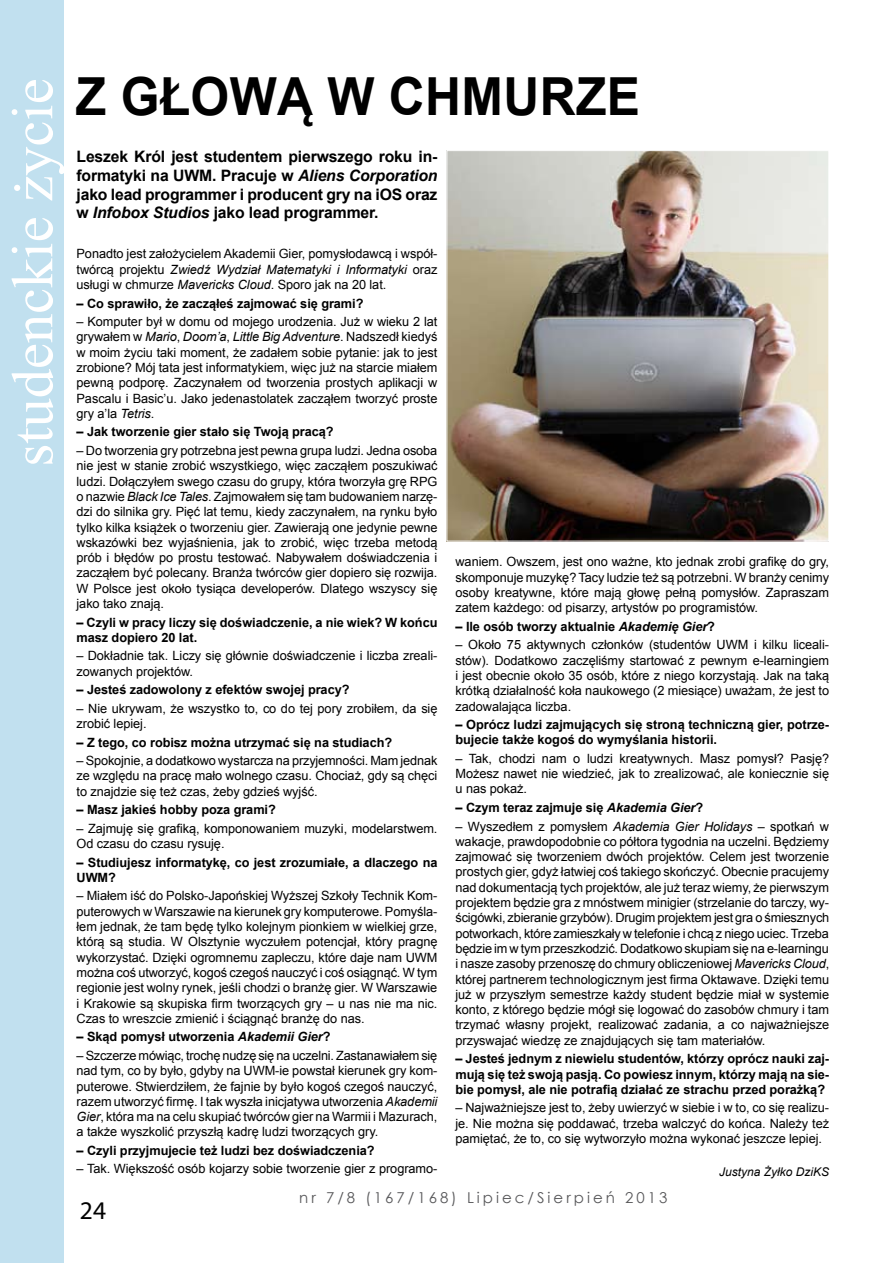
<style>
.page{position:relative;width:893px;height:1263px;background:#fff}
.page>*{position:absolute;margin:0;border:0;box-sizing:border-box;transform-origin:0 0}
.t1{font:58.5px "Times New Roman";color:#fff}
.t2{font:700 52.5px "Arial";color:#000;scale:.95 1}
.t3{font:25.5px "Myriad Pro";color:#000}
.t4{font:700 15.75px/18.9px "Arial";letter-spacing:-.01em;color:#000;text-align:justify}
.t5{font:15px "Century Gothic";letter-spacing:.2em;color:#58585a}
.t6{font:12.75px/15.3px "Arial";letter-spacing:-.005em;color:#000;text-align:justify}
.t7{font:700 12.75px/15.3px "Arial";letter-spacing:-.005em;color:#000}
.t8{font:italic 12px "Arial";color:#000}
.s1{font-style:italic}
</style>
<div class="page">
<div style="left:0;top:0;width:63px;height:1263px;background:#c1e0ef"></div>
<img style="left:448px;top:152px;width:379px;height:387px">
<div style="left:446px;top:150px;width:383px;height:391px;border:1px solid #fff"></div>
<h1 class="t1" style="left:-7px;top:467px;width:390px;rotate:-90deg">studenckie życie</h1>
<h2 class="t2" style="left:76px;top:62px;width:369px">Z głową w chmu</h2>
<h2 class="t2" style="left:540px;top:62px;width:72px">rze</h2>
<p class="t4" style="left:77px;top:147px;width:362px">Leszek Król jest studentem pierwszego roku in&shy;formatyki na UWM. Pracuje w <span class="s1">Aliens Corporation </span>jako lead programmer i producent gry na iOS oraz w <span class="s1">Infobox Studios</span> jako lead programmer.</p>
<p class="t6" style="left:77px;top:246px;width:362px">Ponadto jest założycielem Akademii Gier, pomysłodawcą i współ&shy;twórcą projektu <span class="s1">Zwiedź Wydział Matematyki i Informatyki</span> oraz usługi w chmurze <span class="s1">Mavericks Cloud</span>. Sporo jak na 20 lat.</p>
<p class="t7" style="left:77px;top:296px;width:288px">– Co sprawiło, że zacząłeś zajmować się grami?</p>
<p class="t6" style="left:77px;top:314px;width:362px">– Komputer był w domu od mojego urodzenia. Już w wieku 2 lat grywałem w <span class="s1">Mario</span>, <span class="s1">Doom’a</span>, <span class="s1">Little Big Adventure</span>. Nadszedł kiedyś w moim życiu taki moment, że zadałem sobie pytanie: jak to jest zrobione? Mój tata jest informatykiem, więc już na starcie miałem pewną podporę. Zaczynałem od tworzenia prostych aplikacji w Pascalu i Basic’u. Jako jedenastolatek zacząłem tworzyć proste gry a’la <span class="s1">Tetris</span>.</p>
<p class="t7" style="left:77px;top:425px;width:259px">– Jak tworzenie gier stało się Twoją pracą?</p>
<p class="t6" style="left:77px;top:443px;width:362px">– Do tworzenia gry potrzebna jest pewna grupa ludzi. Jedna osoba nie jest w stanie zrobić wszystkiego, więc zacząłem poszukiwać ludzi. Dołączyłem swego czasu do grupy, która tworzyła grę RPG o nazwie <span class="s1">Black Ice Tales</span>. Zajmowałem się tam budowaniem narzę&shy;dzi do silnika gry. Pięć lat temu, kiedy zaczynałem, na rynku było tylko kilka książek o tworzeniu gier. Zawierają one jedynie pewne wskazówki bez wyjaśnienia, jak to zrobić, więc trzeba metodą prób i błędów po prostu testować. Nabywałem doświadczenia i zacząłem być polecany. Branża twórców gier dopiero się rozwija.<br>W Polsce jest około tysiąca developerów. Dlatego wszyscy się jako tako znają.</p>
<p class="t7" style="left:77px;top:615px;width:362px">– Czyli w pracy liczy się doświadczenie, a nie wiek? W końcu masz dopiero 20 lat.</p>
<p class="t6" style="left:77px;top:648px;width:362px">– Dokładnie tak. Liczy się głównie doświadczenie i liczba zreali&shy;zowanych projektów.</p>
<p class="t7" style="left:77px;top:682px;width:274px">– Jesteś zadowolony z efektów swojej pracy?</p>
<p class="t6" style="left:77px;top:701px;width:362px">– Nie ukrywam, że wszystko to, co do tej pory zrobiłem, da się zrobić lepiej.</p>
<p class="t7" style="left:77px;top:735px;width:317px">– Z tego, co robisz można utrzymać się na studiach?</p>
<p class="t6" style="left:77px;top:753px;width:362px">– Spokojnie, a dodatkowo wystarcza na przyjemności. Mam jednak ze względu na pracę mało wolnego czasu. Chociaż, gdy są chęci to znajdzie się też czas, żeby gdzieś wyjść.</p>
<p class="t7" style="left:77px;top:802px;width:201px">– Masz jakieś hobby poza grami?</p>
<p class="t6" style="left:77px;top:821px;width:362px">– Zajmuję się grafiką, komponowaniem muzyki, modelarstwem.<br>Od czasu do czasu rysuję.</p>
<p class="t7" style="left:77px;top:855px;width:362px">– Studiujesz informatykę, co jest zrozumiałe, a dlaczego na<br>UWM?</p>
<p class="t6" style="left:77px;top:888px;width:362px">– Miałem iść do Polsko-Japońskiej Wyższej Szkoły Technik Kom&shy;puterowych w Warszawie na kierunek gry komputerowe. Pomyśla&shy;łem jednak, że tam będę tylko kolejnym pionkiem w wielkiej grze, którą są studia. W Olsztynie wyczułem potencjał, który pragnę wykorzystać. Dzięki ogromnemu zapleczu, które daje nam UWM można coś utworzyć, kogoś czegoś nauczyć i coś osiągnąć. W tym regionie jest wolny rynek, jeśli chodzi o branżę gier. W Warszawie i Krakowie są skupiska firm tworzących gry – u nas nie ma nic.<br>Czas to wreszcie zmienić i ściągnąć branżę do nas.</p>
<p class="t7" style="left:77px;top:1029px;width:256px">– Skąd pomysł utworzenia <span class="s1">Akademii Gier</span>?</p>
<p class="t6" style="left:77px;top:1048px;width:362px">– Szczerze mówiąc, trochę nudzę się na uczelni. Zastanawiałem się nad tym, co by było, gdyby na UWM-ie powstał kierunek gry kom&shy;puterowe. Stwierdziłem, że fajnie by było kogoś czegoś nauczyć, razem utworzyć firmę. I tak wyszła inicjatywa utworzenia <span class="s1">Akademii Gier</span>, która ma na celu skupiać twórców gier na Warmii i Mazurach, a także wyszkolić przyszłą kadrę ludzi tworzących gry.</p>
<p class="t7" style="left:77px;top:1143px;width:300px">– Czyli przyjmujecie też ludzi bez doświadczenia?</p>
<p class="t6" style="left:77px;top:1161px;width:362px">– Tak. Większość osób kojarzy sobie tworzenie gier z programo-</p>
<p class="t6" style="left:455px;top:554px;width:375px">waniem. Owszem, jest ono ważne, kto jednak zrobi grafikę do gry, skomponuje muzykę? Tacy ludzie też są potrzebni. W branży cenimy osoby kreatywne, które mają głowę pełną pomysłów. Zapraszam zatem każdego: od pisarzy, artystów po programistów.</p>
<p class="t7" style="left:455px;top:619px;width:261px">– Ile osób tworzy aktualnie <span class="s1">Akademię Gier</span>?</p>
<p class="t6" style="left:455px;top:637px;width:375px">– Około 75 aktywnych członków (studentów UWM i kilku liceali&shy;stów). Dodatkowo zaczęliśmy startować z pewnym e-learningiem i jest obecnie około 35 osób, które z niego korzystają. Jak na taką krótką działalność koła naukowego (2 miesiące) uważam, że jest to zadowalająca liczba.</p>
<p class="t7" style="left:455px;top:717px;width:375px">– Oprócz ludzi zajmujących się stroną techniczną gier, potrze&shy;bujecie także kogoś do wymyślania historii.</p>
<p class="t6" style="left:455px;top:751px;width:375px">– Tak, chodzi nam o ludzi kreatywnych. Masz pomysł? Pasję?<br>Możesz nawet nie wiedzieć, jak to zrealizować, ale koniecznie się u nas pokaż.</p>
<p class="t7" style="left:455px;top:800px;width:249px">– Czym teraz zajmuje się <span class="s1">Akademia Gier</span>?</p>
<p class="t6" style="left:455px;top:818px;width:375px">– Wyszedłem z pomysłem <span class="s1">Akademia Gier Holidays</span> – spotkań w wakacje, prawdopodobnie co półtora tygodnia na uczelni. Będziemy zajmować się tworzeniem dwóch projektów. Celem jest tworzenie prostych gier, gdyż łatwiej coś takiego skończyć. Obecnie pracujemy nad dokumentacją tych projektów, ale już teraz wiemy, że pierwszym projektem będzie gra z mnóstwem minigier (strzelanie do tarczy, wy&shy;ścigówki, zbieranie grzybów). Drugim projektem jest gra o śmiesznych potworkach, które zamieszkały w telefonie i chcą z niego uciec. Trzeba będzie im w tym przeszkodzić. Dodatkowo skupiam się na e-learningu i nasze zasoby przenoszę do chmury obliczeniowej <span class="s1">Mavericks Cloud</span>, której partnerem technologicznym jest firma Oktawave. Dzięki temu już w przyszłym semestrze każdy student będzie miał w systemie konto, z którego będzie mógł się logować do zasobów chmury i tam trzymać własny projekt, realizować zadania, a co najważniejsze przyswajać wiedzę ze znajdujących się tam materiałów.</p>
<p class="t7" style="left:455px;top:1051px;width:375px;text-align:justify">– Jesteś jednym z niewielu studentów, którzy oprócz nauki zaj&shy;mują się też swoją pasją. Co powiesz innym, którzy mają na sie&shy;bie pomysł, ale nie potrafią działać ze strachu przed porażką?</p>
<p class="t6" style="left:455px;top:1100px;width:375px">– Najważniejsze jest to, żeby uwierzyć w siebie i w to, co się realizu&shy;je. Nie można się poddawać, trzeba walczyć do końca. Należy też pamiętać, że to, co się wytworzyło można wykonać jeszcze lepiej.</p>
<p class="t8" style="left:719px;top:1164px;width:112px">Justyna Żyłko DziKS</p>
<h3 class="t3" style="left:80px;top:1195px;width:28px">24</h3>
<p class="t5" style="left:299px;top:1187px;width:370px">nr 7/8 (167/168) Lipiec/Sierpień 2013</p>
</div>
